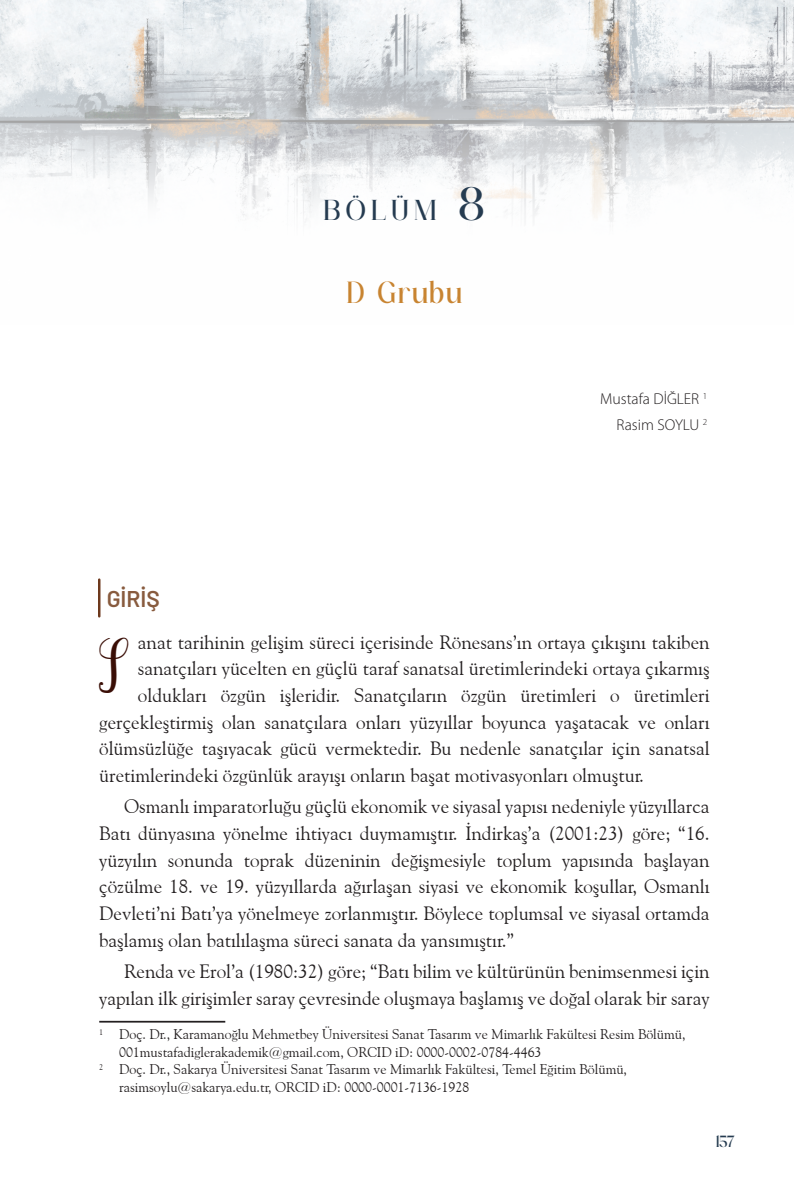
<style>
.page{position:relative;width:794px;height:1191px;background:#fff}
.page>*{position:absolute;margin:0;border:0;box-sizing:border-box;transform-origin:0 0}
.t1{font:40.25px "Cursif";color:#3a0e06}
.t2{font:29.75px "fanlste";letter-spacing:.07em;color:#c88431}
.t3{font:28px "fanlste";letter-spacing:.21em;color:#253b50}
.t4{font:600 22.75px "Barlow";color:#885b3e}
.t5{font:19.25px/26.6px "Goudy Old Style BT";color:#231f20;text-align:justify}
.t6{font:300 15.75px/26.6px "Myriad Pro";color:#231f20;text-align:right}
.t7{font:15.75px "fanlste";color:#253b50}
.t8{font:14px "Goudy Old Style BT";color:#231f20}
.s1{font-size:45.5px}
</style>
<div class="page">
<img style="left:0;top:0;width:794px;height:222px">
<hr style="left:98px;top:579px;width:2px;height:37px;background:#6d391d">
<hr style="left:99px;top:1020px;width:126px;height:2px;background:#231f20">
<h3 class="t3" style="left:324px;top:194px;width:162px">BÖLÜM <span class="s1">8</span></h3>
<h2 class="t2" style="left:347px;top:276px;width:117px">D Grubu</h2>
<p class="t6" style="left:600px;top:385px;width:108px">Mustafa DİĞLER <sup>1<br></sup>Rasim SOYLU <sup>2</sup></p>
<p class="t4" style="left:107px;top:582px;width:55px">GIRIŞ</p>
<p class="t5" style="left:138px;top:628px;width:573px">anat tarihinin gelişim süreci içerisinde Rönesans’ın ortaya çıkışını takiben</p>
<p class="t5" style="left:138px;top:655px;width:573px">sanatçıları yücelten en güçlü taraf sanatsal üretimlerindeki ortaya çıkarmış</p>
<p class="t5" style="left:138px;top:682px;width:573px">oldukları özgün işleridir. Sanatçıların özgün üretimleri o üretimleri</p>
<p class="t5" style="left:99px;top:708px;width:612px">gerçekleştirmiş olan sanatçılara onları yüzyıllar boyunca yaşatacak ve onları</p>
<p class="t5" style="left:99px;top:735px;width:612px">ölümsüzlüğe taşıyacak gücü vermektedir. Bu nedenle sanatçılar için sanatsal</p>
<p class="t5" style="left:99px;top:761px;width:546px">üretimlerindeki özgünlük arayışı onların başat motivasyonları olmuştur.</p>
<p class="t5" style="left:99px;top:793px;width:612px;text-indent:25px">Osmanlı imparatorluğu güçlü ekonomik ve siyasal yapısı nedeniyle yüzyıllarca Batı dünyasına yönelme ihtiyacı duymamıştır. İndirkaş’a (2001:23) göre; “16. yüzyılın sonunda toprak düzeninin değişmesiyle toplum yapısında başlayan çözülme 18. ve 19. yüzyıllarda ağırlaşan siyasi ve ekonomik koşullar, Osmanlı Devleti’ni Batı’ya yönelmeye zorlanmıştır. Böylece toplumsal ve siyasal ortamda başlamış olan batılılaşma süreci sanata da yansımıştır.”</p>
<p class="t5" style="left:99px;top:957px;width:612px;text-align:right">Renda ve Erol’a (1980:32) göre; “Batı bilim ve kültürünün benimsenmesi için yapılan ilk girişimler saray çevresinde oluşmaya başlamış ve doğal olarak bir saray</p>
<p class="t8" style="left:99px;top:1025px;width:588px"><sup>1</sup> Doç. Dr., Karamanoğlu Mehmetbey Üniversitesi Sanat Tasarım ve Mimarlık Fakültesi Resim Bölümü,</p>
<p class="t8" style="left:119px;top:1043px;width:424px">001mustafadiglerakademik@gmail.com, ORCID iD: 0000-0002-0784-4463</p>
<p class="t8" style="left:99px;top:1060px;width:529px"><sup>2</sup> Doç. Dr., Sakarya Üniversitesi Sanat Tasarım ve Mimarlık Fakültesi, Temel Eğitim Bölümü,</p>
<p class="t8" style="left:119px;top:1078px;width:352px">rasimsoylu@sakarya.edu.tr, ORCID iD: 0000-0001-7136-1928</p>
<h1 class="t1" style="left:99px;top:656px;width:21px">S</h1>
<p class="t7" style="left:716px;top:1132px;width:20px">157</p>
</div>
